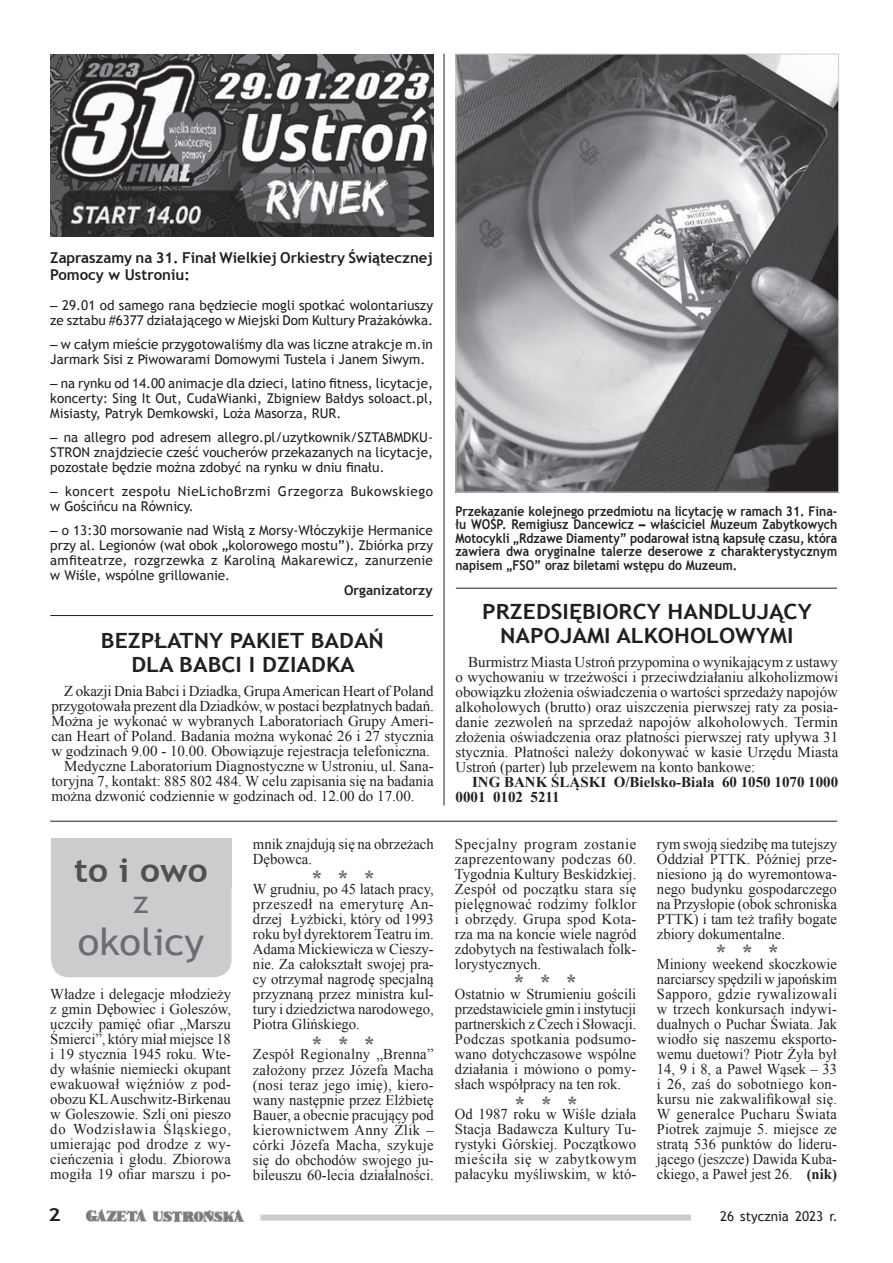
<style>
.page{position:relative;width:893px;height:1263px;background:#fff}
.page>*{position:absolute;margin:0;border:0;box-sizing:border-box;transform-origin:0 0}
.t1{font:37.5px "Trebuchet MS";color:#6c6d70;scale:1.07 1}
.t2{font:700 33px "Trebuchet MS";color:#505052;scale:1.07 1}
.t3{font:31.5px "Trebuchet MS";color:#6c6d70}
.t4{font:27px "Trebuchet MS";color:#6c6d70}
.t5{font:700 21px/24px "Trebuchet MS";color:#231f20;text-align:center;scale:1.1 1}
.t6{font:700 18px "Trebuchet MS";color:#231f20;scale:1.2 1}
.t7{font:15px/15px "Times New Roman";color:#231f20;text-align:justify}
.t8{font:15px/15px "Times New Roman";color:#231f20;text-align:justify;scale:.96 1}
.t9{font:700 15px/16.5px "Trebuchet MS";color:#231f20}
.t10{font:700 15px/15px "Times New Roman";color:#231f20}
.t11{font:13.5px/15px "Trebuchet MS";color:#231f20;text-align:justify}
.t12{font:700 13.5px/13.5px "Trebuchet MS";color:#231f20;text-align:justify;scale:.9 1}
.t13{font:13.5px/15px "Trebuchet MS";letter-spacing:.04em;color:#231f20}
.t14{font:700 13.5px "Trebuchet MS";color:#231f20}
.s1{font-family:"Arial"}
.s2{font-weight:700}
</style>
<div class="page">
<img style="left:86px;top:1209px;width:158px;height:13px">
<div style="left:260px;top:1214px;width:431px;height:6px;background:#cbccce"></div>
<hr style="left:51px;top:821px;width:786px;height:1px;background:#231f20">
<div style="left:51px;top:838px;width:181px;height:49px;background:#cbccce"></div>
<div style="left:51px;top:844px;width:181px;height:133px;background:#cbccce;border-radius:18px"></div>
<img style="left:50px;top:54px;width:383px;height:182px">
<img style="left:457px;top:56px;width:380px;height:434px">
<hr style="left:456px;top:588px;width:381px;height:1px;background:#231f20">
<hr style="left:444px;top:54px;width:1px;height:751px;background:#231f20">
<hr style="left:50px;top:615px;width:383px;height:1px;background:#231f20">
<p class="t9" style="left:50px;top:250px;width:384px">Zapraszamy na 31. Finał Wielkiej Orkiestry Świątecznej<br>Pomocy w Ustroniu:</p>
<p class="t11" style="left:50px;top:298px;width:384px"><span class="s1">–</span> 29.01 od samego rana będziecie mogli spotkać wolontariuszy ze sztabu #6377 działającego w Miejski Dom Kultury Prażakówka.</p>
<p class="t11" style="left:50px;top:337px;width:384px"><span class="s1">–</span> w całym mieście przygotowaliśmy dla was liczne atrakcje m.in<br>Jarmark Sisi z Piwowarami Domowymi Tustela i Janem Siwym.</p>
<p class="t11" style="left:50px;top:376px;width:384px"><span class="s1">–</span> na rynku od 14.00 animacje dla dzieci, latino fitness, licytacje, koncerty: Sing It Out, CudaWianki, Zbigniew Bałdys soloact.pl, Misiasty, Patryk Demkowski, Loża Masorza, RUR.</p>
<p class="t11" style="left:50px;top:430px;width:384px"><span class="s1">–</span> na allegro pod adresem allegro.pl/uzytkownik/SZTABMDKU-STRON znajdziecie cześć voucherów przekazanych na licytacje, pozostałe będzie można zdobyć na rynku w dniu finału.</p>
<p class="t13" style="left:50px;top:484px;width:384px"><span class="s1">–</span> koncert zespołu NieLichoBrzmi Grzegorza Bukowskiego w Gościńcu na Równicy.</p>
<p class="t11" style="left:50px;top:523px;width:384px"><span class="s1">–</span> o 13:30 morsowanie nad Wisłą z Morsy-Włóczykije Hermanice przy al. Legionów (wał obok „kolorowego mostu”). Zbiórka przy amfiteatrze, rozgrzewka z Karoliną Makarewicz, zanurzenie w Wiśle, wspólne grillowanie.</p>
<p class="t14" style="left:344px;top:581px;width:90px">Organizatorzy</p>
<h3 class="t5" style="left:101px;top:629px;width:259px">BEZPŁATNY PAKIET BADAŃ<br>DLA BABCI I DZIADKA</h3>
<p class="t7" style="left:64px;top:683px;width:371px">Z okazji Dnia Babci i Dziadka, Grupa American Heart of Poland</p>
<p class="t7" style="left:51px;top:698px;width:384px">przygotowała prezent dla Dziadków, w postaci bezpłatnych badań.</p>
<p class="t7" style="left:51px;top:713px;width:384px">Można je wykonać w wybranych Laboratoriach Grupy Ameri-</p>
<p class="t7" style="left:51px;top:728px;width:384px">can Heart of Poland. Badania można wykonać 26 i 27 stycznia</p>
<p class="t7" style="left:51px;top:743px;width:380px">w godzinach 9.00 - 10.00. Obowiązuje rejestracja telefoniczna.</p>
<p class="t7" style="left:64px;top:758px;width:371px">Medyczne Laboratorium Diagnostyczne w Ustroniu, ul. Sana-</p>
<p class="t7" style="left:51px;top:773px;width:384px">toryjna 7, kontakt: 885 802 484. W celu zapisania się na badania</p>
<p class="t7" style="left:51px;top:788px;width:365px">można dzwonić codziennie w godzinach od. 12.00 do 17.00.</p>
<h2 class="t2" style="left:74px;top:850px;width:126px">to i owo</h2>
<h3 class="t3" style="left:134px;top:884px;width:16px">z</h3>
<h1 class="t1" style="left:78px;top:920px;width:119px">okolicy</h1>
<p class="t7" style="left:50px;top:986px;width:182px">Władze i delegacje młodzieży z gmin Dębowiec i Goleszów, uczciły pamięć ofiar „Marszu Śmierci”, który miał miejsce 18 i 19 stycznia 1945 roku. Wte&shy;dy właśnie niemiecki okupant ewakuował więźniów z pod&shy;obozu KL Auschwitz-Birkenau w Goleszowie. Szli oni pieszo do Wodzisławia Śląskiego, umierając pod drodze z wy&shy;cieńczenia i głodu. Zbiorowa mogiła 19 ofiar marszu i po-</p>
<p class="t7" style="left:253px;top:837px;width:182px">mnik znajdują się na obrzeżach<br>Dębowca.</p>
<p class="t7" style="left:253px;top:882px;width:182px">W grudniu, po 45 latach pracy, przeszedł na emeryturę An&shy;drzej Łyżbicki, który od 1993 roku był dyrektorem Teatru im.<br>Adama Mickiewicza w Cieszy&shy;nie. Za całokształt swojej pra&shy;cy otrzymał nagrodę specjalną przyznaną przez ministra kul&shy;tury i dziedzictwa narodowego, Piotra Glińskiego.</p>
<p class="t7" style="left:253px;top:1047px;width:182px">Zespół Regionalny „Brenna” założony przez Józefa Macha (nosi teraz jego imię), kiero&shy;wany następnie przez Elżbietę Bauer, a obecnie pracujący pod kierownictwem Anny Źlik – córki Józefa Macha, szykuje się do obchodów swojego ju&shy;bileuszu 60-lecia działalności.</p>
<h3 class="t4" style="left:312px;top:864px;width:64px">* * *</h3>
<h3 class="t4" style="left:312px;top:1031px;width:64px">* * *</h3>
<p class="t12" style="left:455px;top:504px;width:426px">Przekazanie kolejnego przedmiotu na licytację w ramach 31. Fina&shy;łu WOŚP. Remigiusz Dancewicz <span class="s1">–</span> właściciel Muzeum Zabytkowych Motocykli „Rdzawe Diamenty” podarował istną kapsułę czasu, która zawiera dwa oryginalne talerze deserowe z charakterystycznym napisem „FSO” oraz biletami wstępu do Muzeum.</p>
<h3 class="t5" style="left:482px;top:600px;width:301px">PRZEDSIĘBIORCY HANDLUJĄCY<br>NAPOJAMI ALKOHOLOWYMI</h3>
<p class="t7" style="left:455px;top:654px;width:384px;text-indent:13px">Burmistrz Miasta Ustroń przypomina o wynikającym z ustawy o wychowaniu w trzeźwości i przeciwdziałaniu alkoholizmowi obowiązku złożenia oświadczenia o wartości sprzedaży napojów alkoholowych (brutto) oraz uiszczenia pierwszej raty za posia&shy;danie zezwoleń na sprzedaż napojów alkoholowych. Termin złożenia oświadczenia oraz płatności pierwszej raty upływa 31 stycznia. Płatności należy dokonywać w kasie Urzędu Miasta Ustroń (parter) lub przelewem na konto bankowe:</p>
<p class="t10" style="left:455px;top:774px;width:384px;text-indent:16px">ING BANK ŚLĄSKI O/Bielsko-Biała 60 1050 1070 1000<br>0001 0102 5211</p>
<p class="t7" style="left:455px;top:837px;width:183px">Specjalny program zostanie zaprezentowany podczas 60.<br>Tygodnia Kultury Beskidzkiej.<br>Zespół od początku stara się pielęgnować rodzimy folklor i obrzędy. Grupa spod Kota&shy;rza ma na koncie wiele nagród zdobytych na festiwalach folk&shy;lorystycznych.</p>
<p class="t7" style="left:455px;top:987px;width:183px">Ostatnio w Strumieniu gościli przedstawiciele gmin i instytucji partnerskich z Czech i Słowacji.<br>Podczas spotkania podsumo&shy;wano dotychczasowe wspólne działania i mówiono o pomy&shy;słach współpracy na ten rok.</p>
<p class="t7" style="left:455px;top:1107px;width:183px">Od 1987 roku w Wiśle działa Stacja Badawcza Kultury Tu&shy;rystyki Górskiej. Początkowo mieściła się w zabytkowym pałacyku myśliwskim, w któ-</p>
<h3 class="t4" style="left:514px;top:969px;width:64px">* * *</h3>
<h3 class="t4" style="left:515px;top:1091px;width:64px">* * *</h3>
<p class="t7" style="left:657px;top:836px;width:182px">rym swoją siedzibę ma tutejszy Oddział PTTK. Później prze&shy;niesiono ją do wyremontowa&shy;nego budynku gospodarczego na Przysłopie (obok schroniska PTTK) i tam też trafiły bogate zbiory dokumentalne.</p>
<p class="t8" style="left:657px;top:956px;width:189px">Miniony weekend skoczkowie narciarscy spędzili w japońskim Sapporo, gdzie rywalizowali w trzech konkursach indywi&shy;dualnych o Puchar Świata. Jak wiodło się naszemu eksporto&shy;wemu duetowi? Piotr Żyła był 14, 9 i 8, a Paweł Wąsek – 33 i 26, zaś do sobotniego kon&shy;kursu nie zakwalifikował się.<br>W generalce Pucharu Świata Piotrek zajmuje 5. miejsce ze stratą 536 punktów do lideru&shy;jącego (jeszcze) Dawida Kuba&shy;ckiego, a Paweł jest 26. <span class="s2">(nik)</span></p>
<h3 class="t4" style="left:716px;top:939px;width:64px">* * *</h3>
<p class="t6" style="left:48px;top:1203px;width:12px">2</p>
<p class="t11" style="left:720px;top:1209px;width:119px">26 stycznia 2023 r.</p>
</div>
